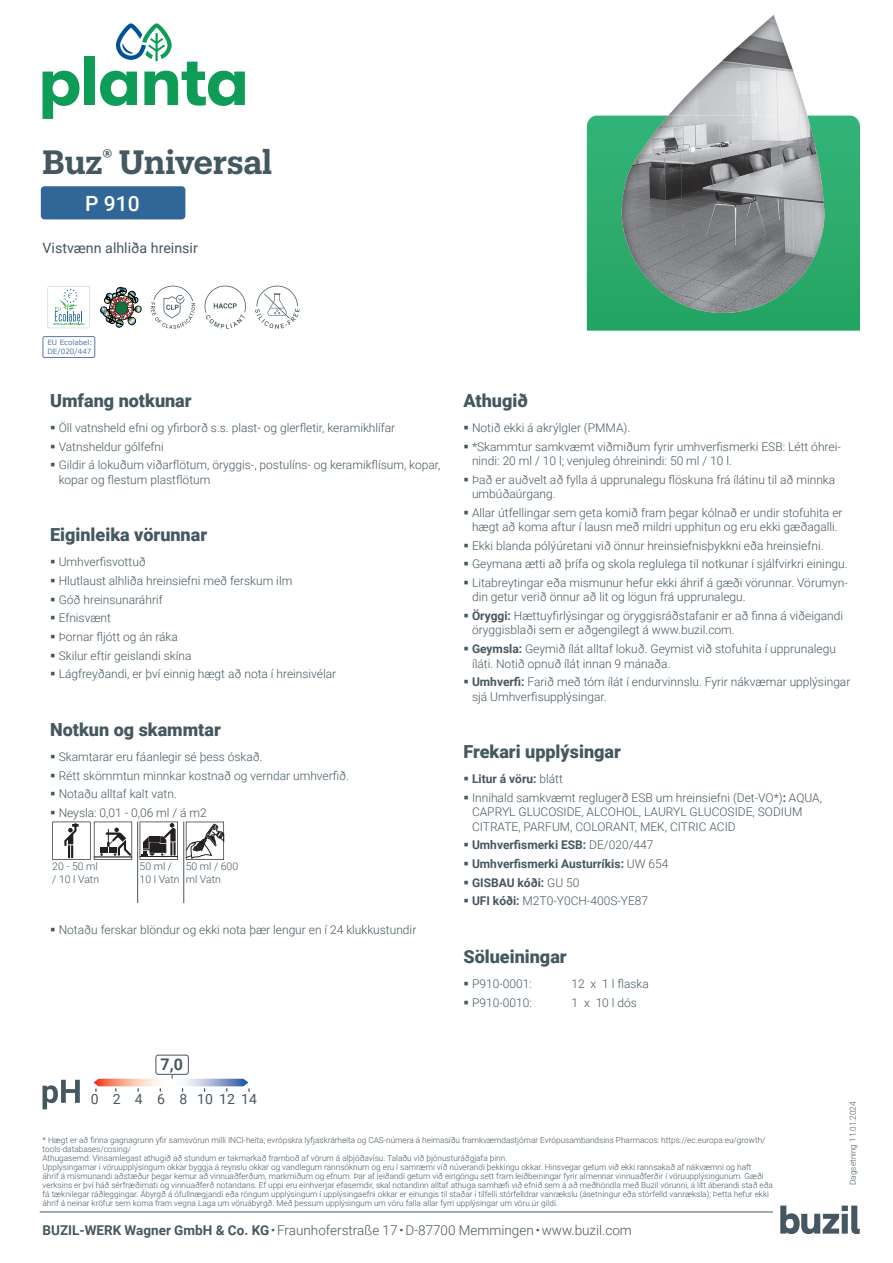
<style>
.page{position:relative;width:893px;height:1263px;background:#fff}
.page>*{position:absolute;margin:0;border:0;box-sizing:border-box;transform-origin:0 0}
.t1{font:600 33px "Produkt";color:#455760}
.t2{font:500 21px "Roboto";color:#fff}
.t3{font:900 18px "Roboto";color:#455760}
.t4{font:700 16.05px "Roboto";color:#455760}
.t5{font:14.25px "Roboto";color:#455760}
.t6{font:13.95px "Roboto";color:#455760}
.t7{font:300 13.5px "Roboto";color:#455760}
.t8{font:300 12px/14.4px "Roboto";color:#455760}
.t9{font:700 12px "Roboto";color:#455760}
.t10{font:300 10.5px/12.6px "Roboto";color:#455760}
.t11{font:300 8.25px/9px "Roboto";color:#455760}
.t12{font:7.2px/8.7px "Verdana";color:#5678aa}
.s1{font-weight:700}
.s2{font-weight:300}
.s3{font-family:"GT America LV";font-weight:700}
</style>
<div class="page">
<svg style="left:46px;top:285px;width:45px;height:45px"></svg>
<svg style="left:48px;top:286px;width:41px;height:42px"></svg>
<svg style="left:101px;top:287px;width:40px;height:40px"></svg>
<svg style="left:151px;top:286px;width:44px;height:43px"></svg>
<svg style="left:205px;top:286px;width:41px;height:43px"></svg>
<svg style="left:255px;top:286px;width:45px;height:43px"></svg>
<hr style="left:40px;top:1212px;width:733px;height:1px;background:#455760">
<svg style="left:43px;top:71px;width:36px;height:48px"></svg>
<div style="left:84px;top:56px;width:11px;height:49px;background:#0f9c56"></div>
<svg style="left:100px;top:23px;width:145px;height:83px"></svg>
<div style="left:41px;top:186px;width:144px;height:33px;background:#306798;border-radius:4px"></div>
<svg style="left:52px;top:821px;width:80px;height:39px"></svg>
<svg style="left:140px;top:821px;width:38px;height:39px"></svg>
<hr style="left:137px;top:821px;width:1px;height:82px;background:#455760">
<svg style="left:186px;top:822px;width:38px;height:38px"></svg>
<hr style="left:183px;top:821px;width:1px;height:82px;background:#455760">
<svg style="left:43px;top:1080px;width:37px;height:29px"></svg>
<svg style="left:94px;top:1075px;width:156px;height:17px"></svg>
<div style="left:155px;top:1054px;width:34px;height:21px;border:1px solid #455760;border-radius:2px"></div>
<svg style="left:780px;top:1205px;width:80px;height:29px"></svg>
<svg style="left:587px;top:116px;width:273px;height:215px"></svg>
<img style="left:668px;top:15px;width:139px;height:101px">
<img style="left:622px;top:116px;width:46px;height:143px">
<div style="left:43px;top:336px;width:52px;height:22px;border:1px solid #5678aa;border-radius:2px"></div>
<h1 class="t1" style="left:43px;top:139px;width:231px">Buz<sup>®</sup> Universal</h1>
<h2 class="t2" style="left:85px;top:189px;width:56px">P 910</h2>
<p class="t5" style="left:43px;top:238px;width:157px">Vistvænn alhliða hreinsir</p>
<p class="t12" style="left:47px;top:338px;width:47px">EU Ecolabel:<br>DE/020/447</p>
<h3 class="t3" style="left:50px;top:388px;width:143px">Umfang notkunar</h3>
<p class="t8" style="left:50px;top:420px;width:347px">▪ Öll vatnsheld efni og yfirborð s.s. plast- og glerfletir, keramikhlífar</p>
<p class="t8" style="left:50px;top:439px;width:115px">▪ Vatnsheldur gólfefni</p>
<p class="t8" style="left:59px;top:457px;width:383px;text-indent:-9px">▪ Gildir á lokuðum viðarflötum, öryggis-, postulíns- og keramikflísum, kopar, kopar og flestum plastflötum</p>
<h3 class="t3" style="left:50px;top:522px;width:158px">Eiginleika vörunnar</h3>
<p class="t8" style="left:50px;top:554px;width:97px">▪ Umhverfisvottuð</p>
<p class="t8" style="left:50px;top:573px;width:244px">▪ Hlutlaust alhliða hreinsiefni með ferskum ilm</p>
<p class="t8" style="left:50px;top:592px;width:114px">▪ Góð hreinsunaráhrif</p>
<p class="t8" style="left:50px;top:610px;width:62px">▪ Efnisvænt</p>
<p class="t8" style="left:50px;top:629px;width:129px">▪ Þornar fljótt og án ráka</p>
<p class="t8" style="left:50px;top:648px;width:143px">▪ Skilur eftir geislandi skína</p>
<p class="t8" style="left:50px;top:666px;width:288px">▪ Lágfreyðandi, er því einnig hægt að nota í hreinsivélar</p>
<h3 class="t3" style="left:50px;top:717px;width:172px">Notkun og skammtar</h3>
<p class="t8" style="left:50px;top:749px;width:214px">▪ Skamtarar eru fáanlegir sé þess óskað.</p>
<p class="t8" style="left:50px;top:768px;width:300px">▪ Rétt skömmtun minnkar kostnað og verndar umhverfið.</p>
<p class="t8" style="left:50px;top:786px;width:128px">▪ Notaðu alltaf kalt vatn.</p>
<p class="t8" style="left:50px;top:805px;width:158px">▪ Neysla: 0,01 - 0,06 ml / á m2</p>
<p class="t10" style="left:52px;top:860px;width:48px">20 - 50 ml / 10 l Vatn</p>
<p class="t10" style="left:140px;top:860px;width:42px">50 ml /<br>10 l Vatn</p>
<p class="t10" style="left:186px;top:860px;width:54px">50 ml / 600 ml Vatn</p>
<p class="t8" style="left:50px;top:922px;width:368px">▪ Notaðu ferskar blöndur og ekki nota þær lengur en í 24 klukkustundir</p>
<h3 class="t4" style="left:161px;top:1052px;width:24px">7,0</h3>
<h3 class="t3" style="left:463px;top:388px;width:66px">Athugið</h3>
<p class="t8" style="left:463px;top:420px;width:168px">▪ Notið ekki á akrýlgler (PMMA).</p>
<p class="t8" style="left:472px;top:439px;width:370px;text-indent:-9px">▪ *Skammtur samkvæmt viðmiðum fyrir umhverfismerki ESB: Létt óhrei&shy;nindi: 20 ml / 10 l; venjuleg óhreinindi: 50 ml / 10 l.</p>
<p class="t8" style="left:472px;top:472px;width:365px;text-indent:-9px">▪ Það er auðvelt að fylla á upprunalegu flöskuna frá ílátinu til að minnka umbúðaúrgang.</p>
<p class="t8" style="left:463px;top:505px;width:381px;text-align:center">▪ Allar útfellingar sem geta komið fram þegar kólnað er undir stofuhita er hægt að koma aftur í lausn með mildri upphitun og eru ekki gæðagalli.</p>
<p class="t8" style="left:463px;top:538px;width:362px">▪ Ekki blanda pólýúretani við önnur hreinsiefnisþykkni eða hreinsiefni.</p>
<p class="t8" style="left:463px;top:556px;width:386px">▪ Geymana ætti að þrífa og skola reglulega til notkunar í sjálfvirkri einingu.</p>
<p class="t8" style="left:472px;top:575px;width:377px;text-indent:-9px">▪ Litabreytingar eða mismunur hefur ekki áhrif á gæði vörunnar. Vörumyn&shy;din getur verið önnur að lit og lögun frá upprunalegu.</p>
<p class="t8" style="left:472px;top:608px;width:373px;text-indent:-9px">▪ <span class="s1">Öryggi:</span> Hættuyfirlýsingar og öryggisráðstafanir er að finna á viðeigandi öryggisblaði sem er aðgengilegt á www.buzil.com.</p>
<p class="t8" style="left:472px;top:641px;width:365px;text-indent:-9px">▪ <span class="s1">Geymsla:</span> Geymið ílát alltaf lokuð. Geymist við stofuhita í upprunalegu íláti. Notið opnuð ílát innan 9 mánaða.</p>
<p class="t8" style="left:472px;top:674px;width:380px;text-indent:-9px">▪ <span class="s1">Umhverfi:</span> Farið með tóm ílát í endurvinnslu. Fyrir nákvæmar upplýsingar sjá Umhverfisupplýsingar.</p>
<h3 class="t3" style="left:463px;top:739px;width:159px">Frekari upplýsingar</h3>
<p class="t9" style="left:463px;top:771px;width:101px">▪ Litur á vöru: <span class="s2">blátt</span></p>
<p class="t8" style="left:472px;top:790px;width:352px;text-indent:-9px">▪ Innihald samkvæmt reglugerð ESB um hreinsiefni (Det-VO*)<span class="s1">:</span> AQUA,<br>CAPRYL GLUCOSIDE, ALCOHOL, LAURYL GLUCOSIDE, SODIUM<br>CITRATE, PARFUM, COLORANT, MEK, CITRIC ACID</p>
<p class="t9" style="left:463px;top:837px;width:191px">▪ Umhverfismerki ESB: <span class="s2">DE/020/447</span></p>
<p class="t9" style="left:463px;top:855px;width:206px">▪ Umhverfismerki Austurríkis: <span class="s2">UW 654</span></p>
<p class="t9" style="left:463px;top:874px;width:117px">▪ GISBAU kóði: <span class="s2">GU 50</span></p>
<p class="t8" style="left:463px;top:893px;width:186px">▪ <span class="s1">UFI kóði:</span> M2T0-Y0CH-400S-YE87</p>
<h3 class="t3" style="left:463px;top:944px;width:105px">Sölueiningar</h3>
<p class="t8" style="left:463px;top:976px;width:70px">▪ P910-0001:</p>
<p class="t8" style="left:571px;top:976px;width:79px">12 x 1 l flaska</p>
<p class="t8" style="left:463px;top:995px;width:70px">▪ P910-0010:</p>
<p class="t8" style="left:571px;top:995px;width:67px">1 x 10 l dós</p>
<p class="t6" style="left:91px;top:1089px;width:168px">0 2 4 6 8 101214</p>
<p class="t11" style="left:43px;top:1135px;width:732px">* Hægt er að finna gagnagrunn yfir samsvörun milli INCI-heita, evrópskra lyfjaskrárheita og CAS-númera á heimasíðu framkvæmdastjórnar Evrópusambandsins Pharmacos: https://ec.europa.eu/growth/ tools-databases/cosing/<br>Athugasemd: Vinsamlegast athugið að stundum er takmarkað framboð af vörum á alþjóðavísu. Talaðu við þjónusturáðgjafa þinn.<br>Upplýsingarnar í vöruupplýsingum okkar byggja á reynslu okkar og vandlegum rannsóknum og eru í samræmi við núverandi þekkingu okkar. Hinsvegar getum við ekki rannsakað af nákvæmni og haft<br>áhrif á mismunandi aðstæður þegar kemur að vinnuaðferðum, markmiðum og efnum. Þar af leiðandi getum við eingöngu sett fram leiðbeiningar fyrir almennar vinnuaðferðir í vöruupplýsingunum. Gæði verksins er því háð sérfræðimati og vinnuaðferð notandans. Ef uppi eru einhverjar efasemdir, skal notandinn alltaf athuga samhæfi við efnið sem á að meðhöndla með Buzil vörunni, á lítt áberandi stað eða fá tæknilegar ráðleggingar. Ábyrgð á ófullnægjandi eða röngum upplýsingum í upplýsingaefni okkar er einungis til staðar í tilfelli stórfelldrar vanrækslu (ásetningur eða stórfelld vanræksla); Þetta hefur ekki áhrif á neinar kröfur sem koma fram vegna Laga um vöruábyrgð. Með þessum upplýsingum um vöru falla allar fyrri upplýsingar um vöru úr gildi.</p>
<p class="t7" style="left:43px;top:1221px;width:591px"><span class="s1">BUZIL-WERK Wagner GmbH &amp; Co. KG</span> <span class="s3">·</span> Fraunhoferstraße 17 <span class="s3">·</span> D-87700 Memmingen <span class="s3">·</span> www.buzil.com</p>
<p class="t11" style="left:848px;top:1185px;width:85px;rotate:-90deg">Dagsetning 11.01.2024</p>
</div>
